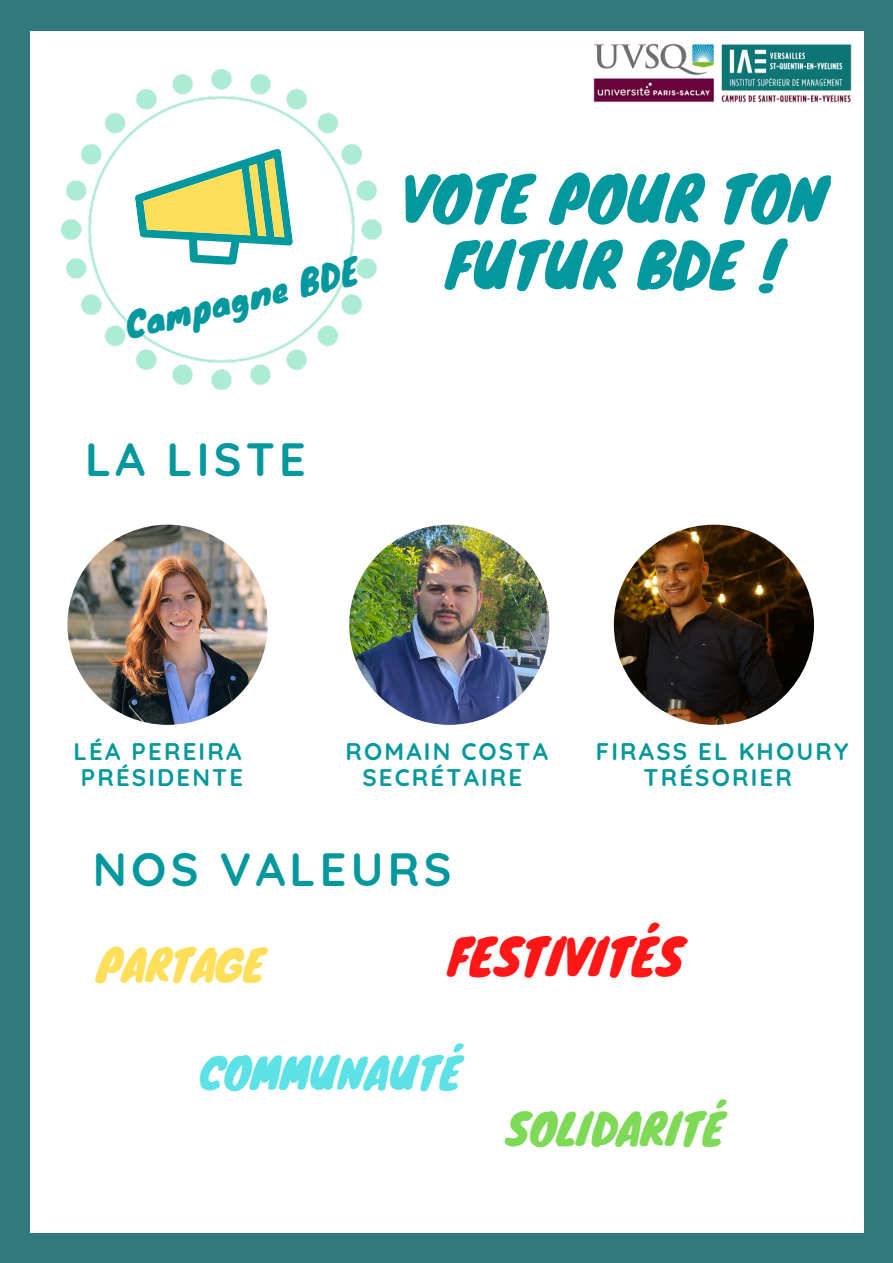
<style>
.page{position:relative;width:893px;height:1263px;background:#31797c}
.page>*{position:absolute;margin:0;border:0;box-sizing:border-box;transform-origin:0 0}
.t1{font:60px/66.4px "Knewave";color:#03989e;text-align:center}
.t2{font:48.68px "Knewave";color:#ff1616}
.t3{font:700 46.5px "Quicksand";letter-spacing:.09em;color:#03989e}
.t4{font:42.3px "Knewave";color:#5ce1e6}
.t5{font:42.3px "Knewave";color:#7ed957}
.t6{font:42.3px "Knewave";color:#ffde59}
.t7{font:34.5px "Knewave";color:#03989e}
.t8{font:700 24px/26.1px "Quicksand";letter-spacing:.09em;color:#03989e;text-align:center}
</style>
<div class="page">
<div style="left:30px;top:31px;width:833px;height:1201px;background:#fff"></div>
<img style="left:62px;top:70px;width:319px;height:319px">
<svg style="left:131px;top:149px;width:164px;height:127px"></svg>
<img style="left:593px;top:43px;width:259px;height:60px">
<img style="left:614px;top:525px;width:200px;height:200px;border-radius:50%">
<img style="left:349px;top:525px;width:200px;height:200px;border-radius:50%">
<img style="left:67px;top:525px;width:201px;height:200px;border-radius:50%">
<h3 class="t7" style="left:119px;top:299px;width:240px;rotate:-14deg">Campagne BDE</h3>
<h3 class="t3" style="left:85px;top:429px;width:222px">LA LISTE</h3>
<h1 class="t1" style="left:401px;top:163px;width:427px">VOTE POUR TON<br>FUTUR BDE !</h1>
<p class="t8" style="left:74px;top:738px;width:171px;text-align:left">LÉA PEREIRA<br>PRÉSIDENTE</p>
<p class="t8" style="left:345px;top:738px;width:204px">ROMAIN COSTA<br>SECRÉTAIRE</p>
<p class="t8" style="left:596px;top:738px;width:254px">FIRASS EL KHOURY<br>TRÉSORIER</p>
<h3 class="t3" style="left:93px;top:839px;width:360px">NOS VALEURS</h3>
<h3 class="t6" style="left:96px;top:931px;width:170px">PARTAGE</h3>
<h2 class="t2" style="left:448px;top:917px;width:236px">FESTIVITÉS</h2>
<h3 class="t4" style="left:199px;top:1038px;width:263px">COMMUNAUTÉ</h3>
<h3 class="t5" style="left:506px;top:1094px;width:220px">SOLIDARITÉ</h3>
</div>
